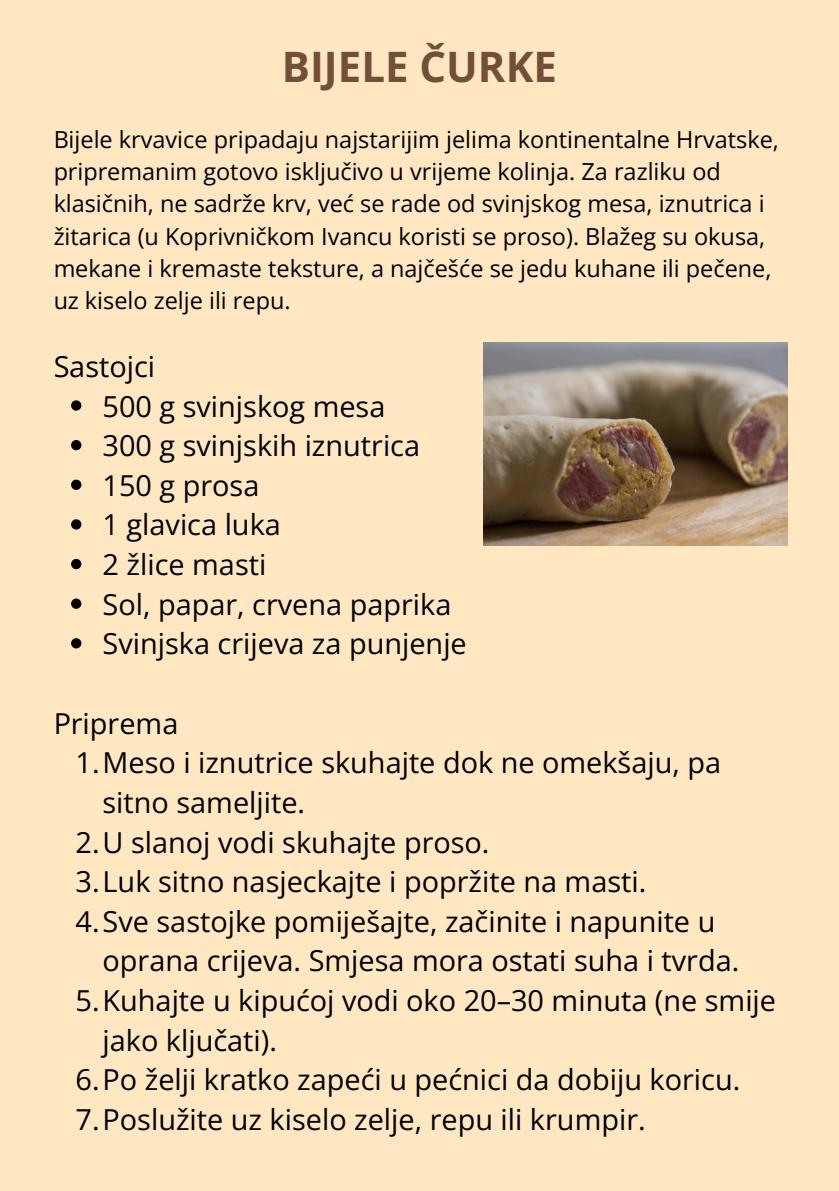
<style>
.page{position:relative;width:839px;height:1191px;background:#fff}
.page>*{position:absolute;margin:0;border:0;box-sizing:border-box;transform-origin:0 0}
.t1{font:700 42px "Open Sans";color:#734f37}
.t2{font:28.8px/39.6px "Open Sans";color:#000}
.t3{font:23.4px/32.2px "Open Sans";color:#000}
</style>
<div class="page">
<div style="left:0;top:0;width:838px;height:1190px;background:#ffe7c2"></div>
<svg style="left:71px;top:400px;width:10px;height:11px"></svg>
<svg style="left:71px;top:440px;width:10px;height:10px"></svg>
<svg style="left:71px;top:480px;width:10px;height:10px"></svg>
<svg style="left:71px;top:519px;width:10px;height:11px"></svg>
<svg style="left:71px;top:559px;width:10px;height:10px"></svg>
<svg style="left:71px;top:599px;width:10px;height:10px"></svg>
<svg style="left:71px;top:638px;width:10px;height:10px"></svg>
<img style="left:483px;top:343px;width:304px;height:202px">
<h1 class="t1" style="left:282px;top:37px;width:277px">BIJELE ČURKE</h1>
<p class="t3" style="left:53px;top:123px;width:727px">Bijele krvavice pripadaju najstarijim jelima kontinentalne Hrvatske, pripremanim gotovo isključivo u vrijeme kolinja. Za razliku od klasičnih, ne sadrže krv, već se rade od svinjskog mesa, iznutrica i žitarica (u Koprivničkom Ivancu koristi se proso). Blažeg su okusa, mekane i kremaste teksture, a najčešće se jedu kuhane ili pečene, uz kiselo zelje ili repu.</p>
<p class="t2" style="left:103px;top:346px;width:366px;text-indent:-49px">Sastojci<br>500 g svinjskog mesa<br>300 g svinjskih iznutrica<br>150 g prosa<br>1 glavica luka<br>2 žlice masti<br>Sol, papar, crvena paprika<br>Svinjska crijeva za punjenje</p>
<p class="t2" style="left:53px;top:703px;width:126px">Priprema</p>
<p class="t2" style="left:76px;top:742px;width:647px">1.Meso i iznutrice skuhajte dok ne omekšaju, pa</p>
<p class="t2" style="left:103px;top:782px;width:204px">sitno sameljite.</p>
<p class="t2" style="left:76px;top:822px;width:415px">2.U slanoj vodi skuhajte proso.</p>
<p class="t2" style="left:76px;top:861px;width:572px">3.Luk sitno nasjeckajte i popržite na masti.</p>
<p class="t2" style="left:76px;top:901px;width:641px">4.Sve sastojke pomiješajte, začinite i napunite u</p>
<p class="t2" style="left:103px;top:940px;width:638px">oprana crijeva. Smjesa mora ostati suha i tvrda.</p>
<p class="t2" style="left:76px;top:980px;width:702px">5.Kuhajte u kipućoj vodi oko 20–30 minuta (ne smije</p>
<p class="t2" style="left:103px;top:1020px;width:176px">jako ključati).</p>
<p class="t2" style="left:76px;top:1059px;width:666px">6.Po želji kratko zapeći u pećnici da dobiju koricu.</p>
<p class="t2" style="left:76px;top:1099px;width:571px">7.Poslužite uz kiselo zelje, repu ili krumpir.</p>
</div>
